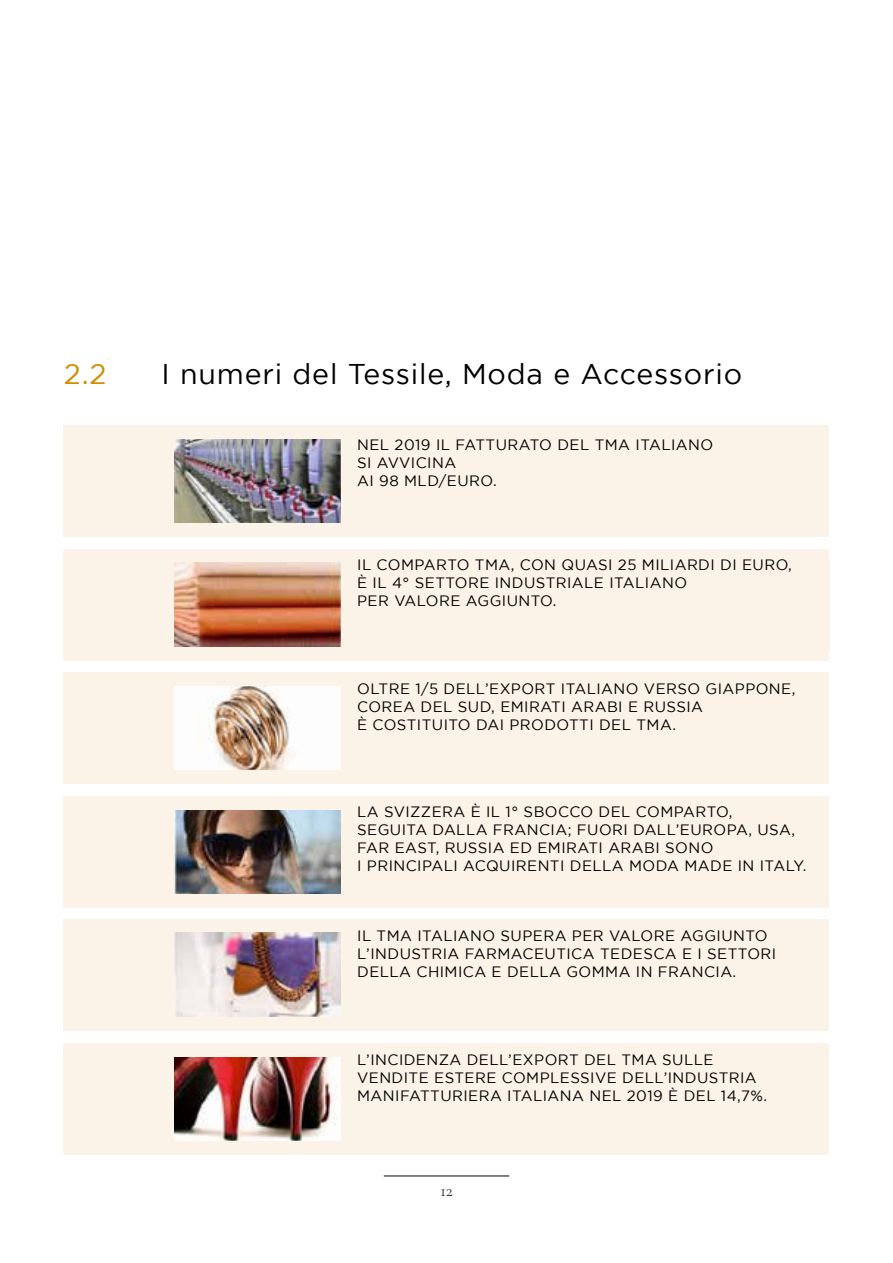
<style>
.page{position:relative;width:893px;height:1263px;background:#fff}
.page>*{position:absolute;margin:0;border:0;box-sizing:border-box;transform-origin:0 0}
.t1{font:28.5px "Gotham";letter-spacing:.03em;color:#000}
.t2{font:28.5px "Gotham";color:#d18f00}
.t3{font:300 16.5px "Cormorant Garamond";color:#000}
.t4{font:15px/18px "Gotham";letter-spacing:.03em;color:#000}
</style>
<div class="page">
<div style="left:64px;top:425px;width:765px;height:112px;background:#fbf3e7"></div>
<div style="left:64px;top:672px;width:765px;height:112px;background:#fbf3e7"></div>
<div style="left:64px;top:549px;width:765px;height:111px;background:#fbf3e7"></div>
<div style="left:64px;top:796px;width:765px;height:111px;background:#fbf3e7"></div>
<div style="left:64px;top:920px;width:765px;height:111px;background:#fbf3e7"></div>
<div style="left:64px;top:1043px;width:765px;height:111px;background:#fbf3e7"></div>
<img style="left:174px;top:439px;width:166px;height:84px">
<img style="left:174px;top:563px;width:166px;height:83px">
<img style="left:174px;top:686px;width:166px;height:84px">
<img style="left:174px;top:810px;width:166px;height:83px">
<img style="left:174px;top:933px;width:166px;height:83px">
<img style="left:174px;top:1057px;width:166px;height:83px">
<hr style="left:384px;top:1176px;width:125px;height:1px;background:#000">
<h1 class="t2" style="left:64px;top:358px;width:44px">2.2</h1>
<h1 class="t1" style="left:162px;top:358px;width:582px">I numeri del Tessile, Moda e Accessorio</h1>
<p class="t4" style="left:357px;top:436px;width:358px">NEL 2019 IL FATTURATO DEL TMA ITALIANO<br>SI AVVICINA<br>AI 98 MLD/EURO.</p>
<p class="t4" style="left:357px;top:556px;width:436px">IL COMPARTO TMA, CON QUASI 25 MILIARDI DI EURO,<br>È IL 4° SETTORE INDUSTRIALE ITALIANO<br>PER VALORE AGGIUNTO.</p>
<p class="t4" style="left:357px;top:679px;width:440px">OLTRE 1/5 DELL’EXPORT ITALIANO VERSO GIAPPONE,<br>COREA DEL SUD, EMIRATI ARABI E RUSSIA<br>È COSTITUITO DAI PRODOTTI DEL TMA.</p>
<p class="t4" style="left:357px;top:803px;width:451px">LA SVIZZERA È IL 1° SBOCCO DEL COMPARTO,<br>SEGUITA DALLA FRANCIA; FUORI DALL’EUROPA, USA, FAR EAST, RUSSIA ED EMIRATI ARABI SONO<br>I PRINCIPALI ACQUIRENTI DELLA MODA MADE IN ITALY.</p>
<p class="t4" style="left:357px;top:926px;width:420px">IL TMA ITALIANO SUPERA PER VALORE AGGIUNTO<br>L’INDUSTRIA FARMACEUTICA TEDESCA E I SETTORI<br>DELLA CHIMICA E DELLA GOMMA IN FRANCIA.</p>
<p class="t4" style="left:357px;top:1050px;width:411px">L’INCIDENZA DELL’EXPORT DEL TMA SULLE<br>VENDITE ESTERE COMPLESSIVE DELL’INDUSTRIA<br>MANIFATTURIERA ITALIANA NEL 2019 È DEL 14,7%.</p>
<p class="t3" style="left:440px;top:1180px;width:14px">12</p>
</div>
